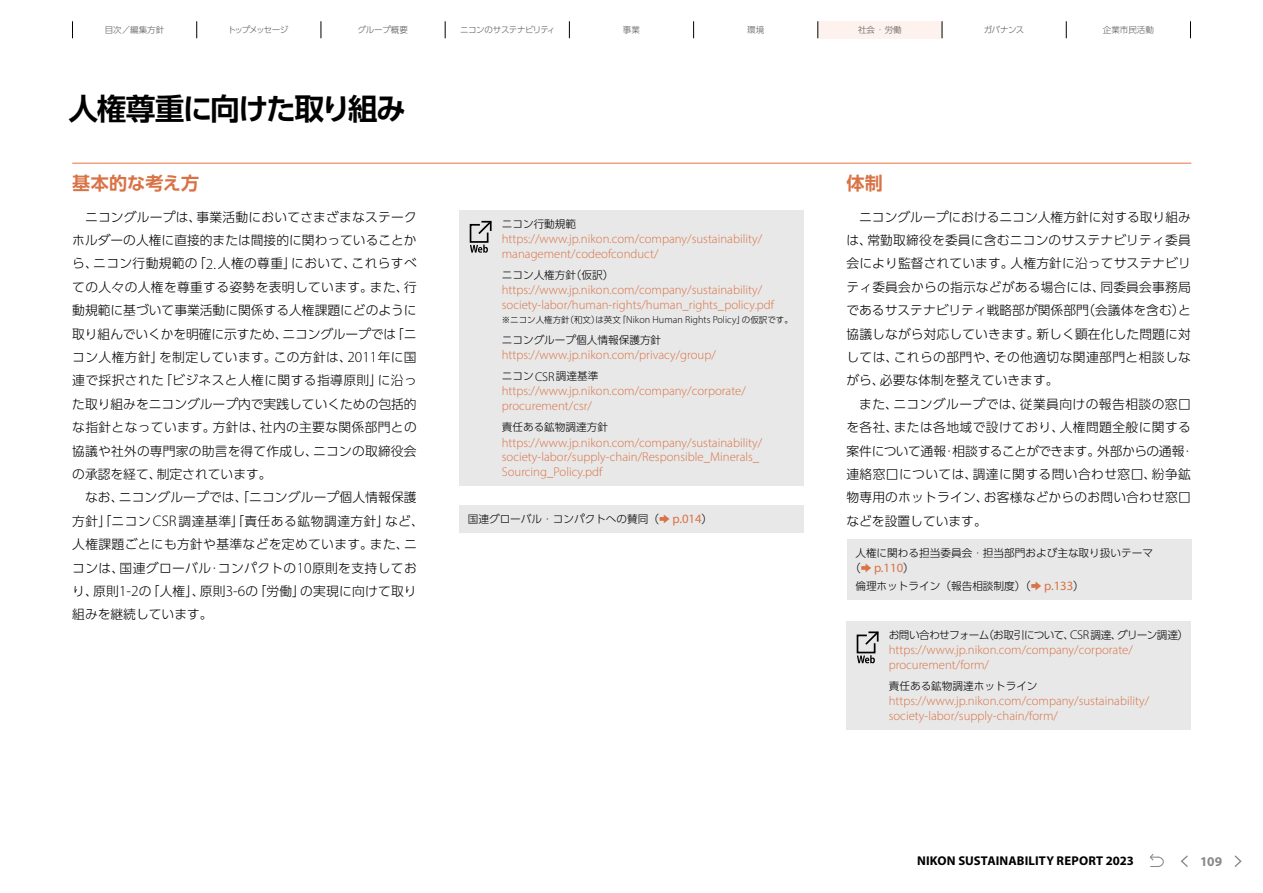
<style>
.page{position:relative;width:1263px;height:893px;background:#fff}
.page>*{position:absolute;margin:0;border:0;box-sizing:border-box;transform-origin:0 0}
.t1{font:700 29.7px "PUD Shin Go Pr 6 N De";letter-spacing:-.06em;color:#000}
.t2{font:700 18px "PUD Shin Go Pr 6 N De";letter-spacing:.01em;color:#d97245}
.t3{font:700 13.35px "Myriad Pro";color:#898989}
.t4{font:300 12.75px/23.4px "PUD Shin Go Pr 6 N";letter-spacing:.015em;color:#000;text-align:justify}
.t5{font:300 12.75px/14.9px "Myriad Pro";color:#d97245}
.t6{font:700 12.75px "Myriad Pro";letter-spacing:.01em;color:#000}
.t7{font:12.75px "Myriad Pro";color:#d97245}
.t8{font:300 10.65px "PUD Shin Go Pr 6 N";color:#000}
.t9{font:300 10.65px "PUD Shin Go Pr 6 N";letter-spacing:-.07em;color:#000}
.t10{font:300 8.55px "PUD Shin Go Pr 6 N";color:#000}
.t11{font:300 8.55px "PUD Shin Go Pr 6 N";letter-spacing:-.035em;color:#5a5757}
.t12{font:300 8.55px "PUD Shin Go Pr 6 N";letter-spacing:-.065em;color:#5a5757}
.t13{font:300 8.55px "PUD Shin Go Pr 6 N";letter-spacing:-.135em;color:#5a5757}
.s1{font-family:"Myriad Pro";font-size:15.3px}
.s2{font-family:"Myriad Pro";font-size:10.2px}
.s3{font-family:"Myriad Pro";font-size:12.75px}
.s4{font-weight:400;color:#d97245}
.s5{font-family:"Myriad Pro";font-weight:400;font-size:12.75px;color:#d97245}
.s6{font-family:"PUD Shin Go Pr 6 N";font-weight:300;font-size:10.65px;color:#000}
.s7{font-family:"PUD Shin Go Pr 6 N";font-size:10.65px}
.s8{font-family:"Koz Min Pr 6 N";font-weight:400}
.s9{font-family:"Koz Min Pr 6 N";font-weight:400;font-size:10.65px}
</style>
<div class="page">
<svg style="left:72px;top:21px;width:1px;height:17px"></svg>
<svg style="left:1190px;top:21px;width:1px;height:17px"></svg>
<hr style="left:72px;top:163px;width:1119px;height:1px;background:#eb7a4d">
<div style="left:459px;top:505px;width:345px;height:28px;background:#e8e8e8"></div>
<div style="left:847px;top:539px;width:344px;height:61px;background:#e8e8e8"></div>
<div style="left:459px;top:210px;width:345px;height:276px;background:#e8e8e8"></div>
<svg style="left:469px;top:220px;width:23px;height:33px"></svg>
<div style="left:846px;top:621px;width:345px;height:108px;background:#e8e8e8"></div>
<svg style="left:856px;top:631px;width:23px;height:32px"></svg>
<div style="left:818px;top:21px;width:124px;height:17px;background:#fdf2ed"></div>
<svg style="left:196px;top:21px;width:1px;height:17px"></svg>
<svg style="left:693px;top:21px;width:1px;height:17px"></svg>
<svg style="left:445px;top:21px;width:1px;height:17px"></svg>
<svg style="left:942px;top:21px;width:1px;height:17px"></svg>
<svg style="left:321px;top:21px;width:1px;height:17px"></svg>
<svg style="left:817px;top:21px;width:1px;height:17px"></svg>
<svg style="left:569px;top:21px;width:1px;height:17px"></svg>
<svg style="left:1066px;top:21px;width:1px;height:17px"></svg>
<svg style="left:1181px;top:855px;width:7px;height:12px"></svg>
<svg style="left:1234px;top:855px;width:8px;height:12px"></svg>
<svg style="left:1149px;top:854px;width:15px;height:13px"></svg>
<p class="t11" style="left:105px;top:23px;width:61px">目次／編集方針</p>
<p class="t13" style="left:228px;top:23px;width:62px">トップメッセージ</p>
<p class="t11" style="left:358px;top:23px;width:52px">グループ概要</p>
<p class="t12" style="left:460px;top:23px;width:96px">ニコンのサステナビリティ</p>
<p class="t11" style="left:623px;top:23px;width:19px">事業</p>
<p class="t11" style="left:747px;top:23px;width:19px">環境</p>
<p class="t11" style="left:858px;top:23px;width:45px">社会・労働</p>
<p class="t11" style="left:984px;top:23px;width:42px">ガバナンス</p>
<p class="t11" style="left:1103px;top:23px;width:53px">企業市民活動</p>
<h1 class="t1" style="left:69px;top:93px;width:339px">人権尊重に向けた取り組み</h1>
<h2 class="t2" style="left:72px;top:173px;width:128px">基本的な考え方</h2>
<h2 class="t2" style="left:846px;top:173px;width:38px">体制</h2>
<p class="t4" style="left:72px;top:206px;width:346px;text-indent:13px">ニコングループは、事業活動においてさまざまなステークホルダーの人権に直接的または間接的に関わっていることから、ニコン行動規範の「<span class="s1">2.</span>人権の尊重」において、これらすべての人々の人権を尊重する姿勢を表明しています。また、行動規範に基づいて事業活動に関係する人権課題にどのように取り組んでいくかを明確に示すため、ニコングループでは「ニコン人権方針」を制定しています。この方針は、<span class="s1">2011</span>年に国連で採択された「ビジネスと人権に関する指導原則」に沿った取り組みをニコングループ内で実践していくための包括的な指針となっています。方針は、社内の主要な関係部門との協議や社外の専門家の助言を得て作成し、ニコンの取締役会の承認を経て、制定されています。</p>
<p class="t4" style="left:72px;top:486px;width:353px;text-align:left;text-indent:13px">なお、ニコングループでは、「ニコングループ個人情報保護方針」「ニコン<span class="s1">CSR</span>調達基準」「責任ある鉱物調達方針」など、人権課題ごとにも方針や基準などを定めています。また、ニコンは、国連グローバル・コンパクトの<span class="s1">10</span>原則を支持しており、原則<span class="s1">1-2</span>の「人権」、原則<span class="s1">3-6</span>の「労働」の実現に向けて取り組みを継続しています。</p>
<p class="t8" style="left:502px;top:216px;width:76px">ニコン行動規範</p>
<p class="t5" style="left:502px;top:232px;width:262px">https://www.jp.nikon.com/company/sustainability/ management/codeofconduct/</p>
<p class="t8" style="left:502px;top:267px;width:113px">ニコン人権方針（仮訳）</p>
<p class="t5" style="left:502px;top:283px;width:274px">https://www.jp.nikon.com/company/sustainability/ society-labor/human-rights/human_rights_policy.pdf</p>
<p class="t10" style="left:502px;top:313px;width:293px">※ニコン人権方針（和文）は英文「<span class="s2">Nikon Human Rights Policy</span>」の仮訳です。</p>
<p class="t8" style="left:502px;top:332px;width:161px">ニコングループ個人情報保護方針</p>
<p class="t5" style="left:502px;top:348px;width:216px">https://www.jp.nikon.com/privacy/group/</p>
<p class="t8" style="left:502px;top:368px;width:98px">ニコン<span class="s3">CSR</span>調達基準</p>
<p class="t5" style="left:502px;top:384px;width:246px">https://www.jp.nikon.com/company/corporate/ procurement/csr/</p>
<p class="t8" style="left:502px;top:419px;width:108px">責任ある鉱物調達方針</p>
<p class="t5" style="left:502px;top:435px;width:262px">https://www.jp.nikon.com/company/sustainability/ society-labor/supply-chain/Responsible_Minerals_<br>Sourcing_Policy.pdf</p>
<p class="t8" style="left:468px;top:511px;width:246px">国連グローバル・コンパクトへの賛同（<span class="s4">➡</span> <span class="s5">p.014</span>）</p>
<p class="t4" style="left:846px;top:206px;width:346px;text-indent:13px">ニコングループにおけるニコン人権方針に対する取り組みは、常勤取締役を委員に含むニコンのサステナビリティ委員会により監督されています。人権方針に沿ってサステナビリティ委員会からの指示などがある場合には、同委員会事務局であるサステナビリティ戦略部が関係部門（会議体を含む）と協議しながら対応していきます。新しく顕在化した問題に対しては、これらの部門や、その他適切な関連部門と相談しながら、必要な体制を整えていきます。</p>
<p class="t4" style="left:846px;top:393px;width:349px;text-align:left;text-indent:13px">また、ニコングループでは、従業員向けの報告相談の窓口を各社、または各地域で設けており、人権問題全般に関する案件について通報・相談することができます。外部からの通報・連絡窓口については、調達に関する問い合わせ窓口、紛争鉱物専用のホットライン、お客様などからのお問い合わせ窓口などを設置しています。</p>
<p class="t8" style="left:855px;top:544px;width:299px">人権に関わる担当委員会・担当部門および主な取り扱いテーマ</p>
<p class="t7" style="left:850px;top:559px;width:65px"><span class="s6">（</span><span class="s7">➡</span> p.110<span class="s6">）</span></p>
<p class="t8" style="left:855px;top:577px;width:230px">倫理ホットライン（報告相談制度）（<span class="s4">➡</span> <span class="s5">p.133</span>）</p>
<p class="t9" style="left:889px;top:627px;width:301px">お問い合わせフォーム（お取引について、<span class="s3">CSR</span> 調達、グリーン調達）</p>
<p class="t5" style="left:889px;top:642px;width:246px">https://www.jp.nikon.com/company/corporate/ procurement/form/</p>
<p class="t8" style="left:889px;top:678px;width:150px">責任ある鉱物調達ホットライン</p>
<p class="t5" style="left:889px;top:693px;width:262px">https://www.jp.nikon.com/company/sustainability/ society-labor/supply-chain/form/</p>
<p class="t6" style="left:884px;top:852px;width:272px"><span class="s8">　　</span> NIKON SUSTAINABILITY REPORT 2023 <span class="s9">　　</span></p>
<p class="t3" style="left:1200px;top:852px;width:24px">109</p>
</div>
